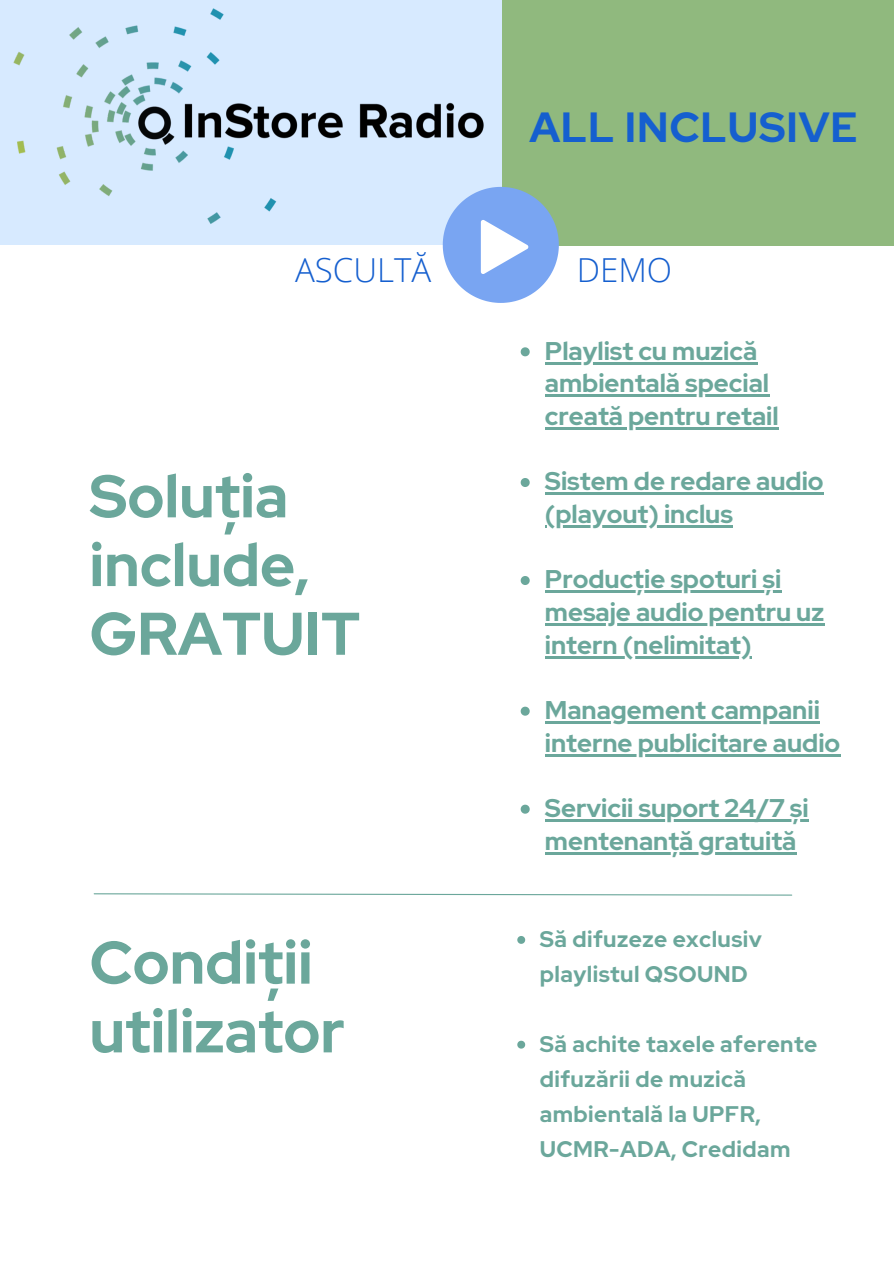
<style>
.page{position:relative;width:894px;height:1264px;background:#fff}
.page>*{position:absolute;margin:0;border:0;box-sizing:border-box;transform-origin:0 0}
.t1{font:700 60px/68.7px "Red Hat Display";color:#6ba79b}
.t2{font:700 42px "Red Hat Display";letter-spacing:.02em;color:#155fcf}
.t3{font:300 33px "Open Sans";color:#155fcf}
.t4{font:700 25.5px/32.7px "Red Hat Display";color:#6ba79b}
.t5{font:700 22.5px/35px "Red Hat Display";letter-spacing:.02em;color:#6ba79b}
</style>
<div class="page">
<div style="left:501px;top:0;width:392px;height:245px;background:#90b97e"></div>
<img style="left:0;top:0;width:500px;height:245px">
<svg style="left:442px;top:187px;width:116px;height:116px"></svg>
<svg style="left:520px;top:347px;width:9px;height:9px"></svg>
<hr style="left:544px;top:362px;width:213px;height:2px;background:#6ba79b">
<hr style="left:544px;top:394px;width:224px;height:3px;background:#6ba79b">
<hr style="left:544px;top:427px;width:234px;height:2px;background:#6ba79b">
<svg style="left:520px;top:478px;width:9px;height:9px"></svg>
<hr style="left:544px;top:492px;width:279px;height:3px;background:#6ba79b">
<hr style="left:544px;top:525px;width:188px;height:2px;background:#6ba79b">
<svg style="left:520px;top:576px;width:9px;height:9px"></svg>
<hr style="left:544px;top:590px;width:237px;height:3px;background:#6ba79b">
<hr style="left:544px;top:623px;width:280px;height:2px;background:#6ba79b">
<hr style="left:544px;top:656px;width:207px;height:2px;background:#6ba79b">
<svg style="left:520px;top:706px;width:9px;height:9px"></svg>
<hr style="left:544px;top:721px;width:275px;height:2px;background:#6ba79b">
<hr style="left:544px;top:754px;width:296px;height:2px;background:#6ba79b">
<svg style="left:520px;top:804px;width:9px;height:9px"></svg>
<hr style="left:544px;top:819px;width:264px;height:2px;background:#6ba79b">
<hr style="left:544px;top:852px;width:252px;height:2px;background:#6ba79b">
<svg style="left:517px;top:936px;width:8px;height:7px"></svg>
<svg style="left:517px;top:1040px;width:8px;height:8px"></svg>
<svg style="left:93px;top:893px;width:699px;height:3px"></svg>
<p class="t2" style="left:529px;top:99px;width:329px">ALL INCLUSIVE</p>
<p class="t3" style="left:295px;top:247px;width:138px">ASCULTĂ</p>
<p class="t3" style="left:576px;top:247px;width:97px">DEMO</p>
<p class="t1" style="left:89px;top:461px;width:272px">Soluția include,<br>GRATUIT</p>
<p class="t1" style="left:89px;top:927px;width:257px">Condiții utilizator</p>
<p class="t4" style="left:544px;top:334px;width:235px">Playlist cu muzică ambientală special creată pentru retail</p>
<p class="t4" style="left:544px;top:465px;width:280px">Sistem de redare audio (playout) inclus</p>
<p class="t4" style="left:544px;top:563px;width:281px">Producție spoturi și mesaje audio pentru uz intern (nelimitat)</p>
<p class="t4" style="left:544px;top:693px;width:297px">Management campanii interne publicitare audio</p>
<p class="t4" style="left:544px;top:791px;width:265px">Servicii suport 24/7 și mentenanță gratuită</p>
<p class="t5" style="left:539px;top:921px;width:223px">Să difuzeze exclusiv playlistul QSOUND</p>
<p class="t5" style="left:539px;top:1026px;width:279px">Să achite taxele aferente difuzării de muzică ambientală la UPFR,<br>UCMR-ADA, Credidam</p>
</div>
